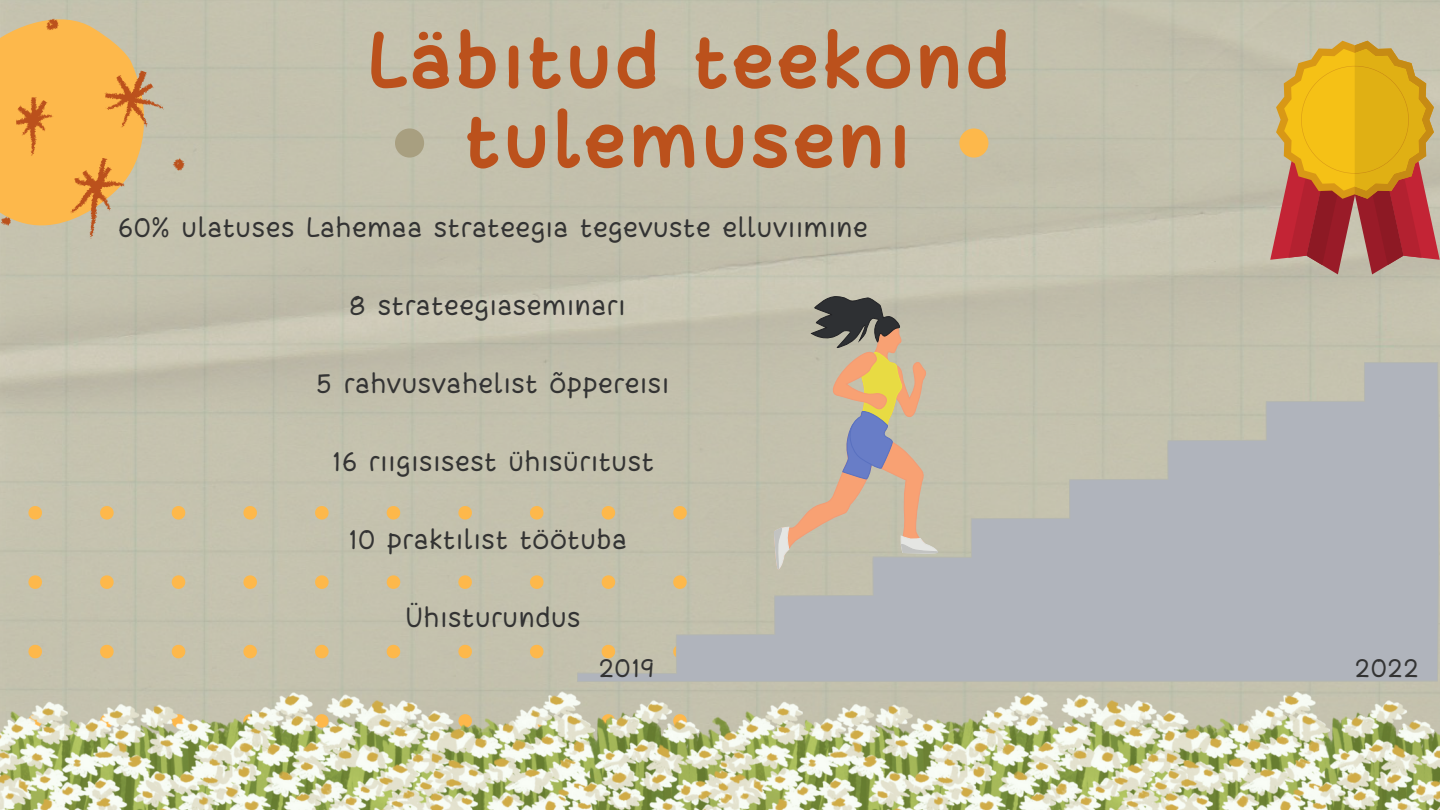
<style>
.page{position:relative;width:1440px;height:810px;background:#fff}
.page>*{position:absolute;margin:0;border:0;box-sizing:border-box;transform-origin:0 0}
.t1{font:700 80px/79.5px "monties";color:#bb511c;text-align:center}
.t2{font:28px "monties";color:#333}
.t3{font:26.5px "monties";color:#333}
</style>
<div class="page">
<div style="left:0;top:0;width:1440px;height:691px;background:#c3c0ad"></div>
<div style="left:28px;top:506px;width:659px;height:185px;background:#c4c2ae"></div>
<div style="left:959px;top:128px;width:29px;height:30px;background:#fdb84b;border-radius:50%"></div>
<div style="left:395px;top:128px;width:29px;height:30px;background:#a89f80;border-radius:50%"></div>
<img style="left:0;top:691px;width:560px;height:119px">
<img style="left:560px;top:691px;width:735px;height:119px">
<img style="left:1295px;top:691px;width:145px;height:119px">
<svg style="left:0;top:0;width:185px;height:265px;background:#deb778"></svg>
<svg style="left:577px;top:363px;width:863px;height:323px;background:#b8b9b4"></svg>
<svg style="left:774px;top:296px;width:165px;height:275px;background:#beb19c"></svg>
<svg style="left:1270px;top:41px;width:170px;height:233px;background:#cb8d42"></svg>
<h1 class="t1" style="left:365px;top:28px;width:647px">Läbitud teekond tulemuseni</h1>
<p class="t2" style="left:118px;top:216px;width:752px">60% ulatuses Lahemaa strateegia tegevuste elluviimine</p>
<p class="t2" style="left:349px;top:294px;width:278px">8 strateegiaseminari</p>
<p class="t2" style="left:316px;top:372px;width:355px">5 rahvusvahelist õppereisi</p>
<p class="t2" style="left:332px;top:450px;width:324px">16 riigisisest ühisüritust</p>
<p class="t2" style="left:348px;top:528px;width:281px">10 praktilist töötuba</p>
<p class="t2" style="left:405px;top:606px;width:177px">Ühisturundus</p>
<p class="t3" style="left:598px;top:657px;width:58px">2019</p>
<p class="t3" style="left:1355px;top:657px;width:66px">2022</p>
</div>
